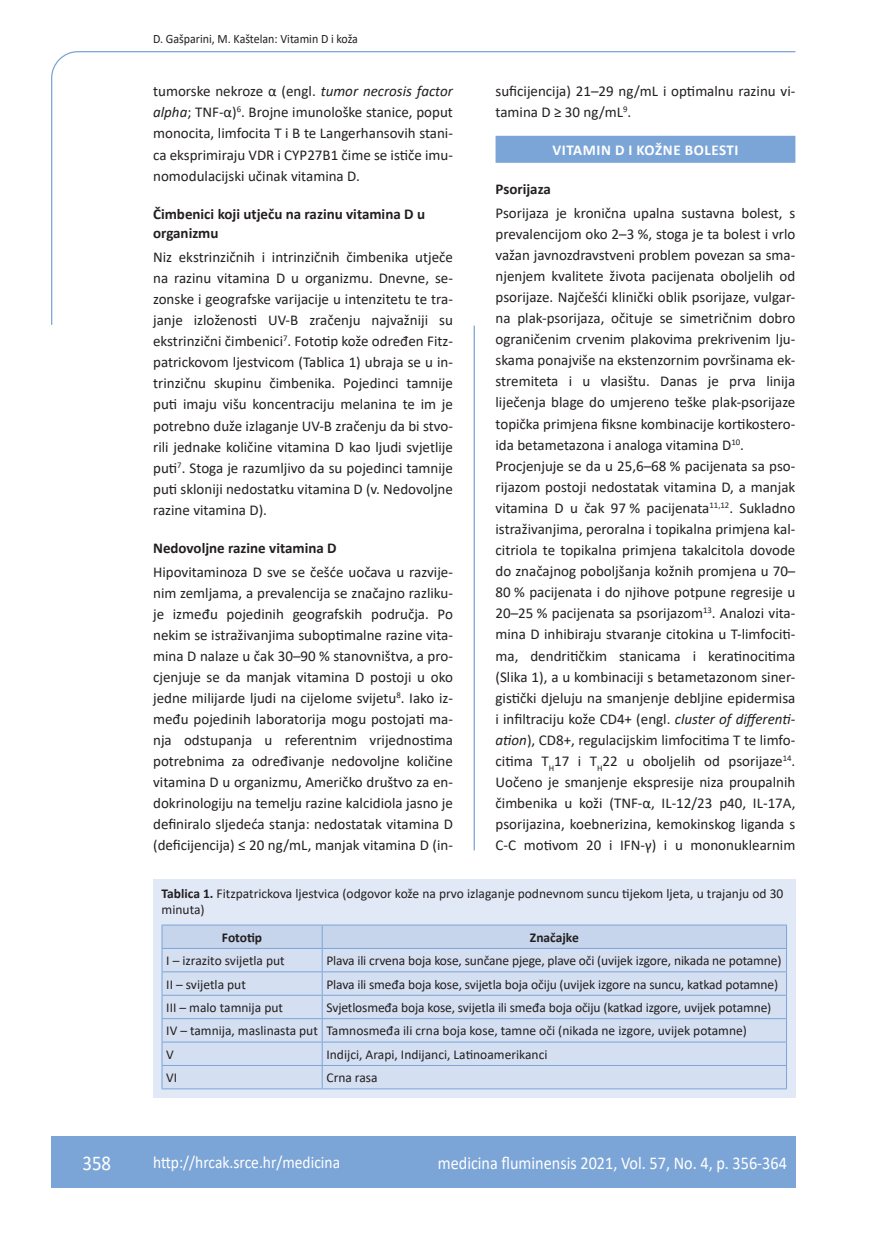
<style>
.page{position:relative;width:872px;height:1234px;background:#fff}
.page>*{position:absolute;margin:0;border:0;box-sizing:border-box;transform-origin:0 0}
.t1{font:21px "Calibri";color:#fff;scale:.9 1}
.t2{font:18px "Calibri";color:#fff;scale:.9 1}
.t3{font:17.25px "Calibri";color:#fff;scale:.9 1}
.osnovni_tekst{font:15px/21.1px "Calibri";color:#231f20;text-align:justify}
.podnaslov{font:700 15px/19.5px "Calibri";color:#231f20}
.naslov_ruler{font:700 15px "Calibri";letter-spacing:.04em;color:#fff}
.tablica{font:13.5px "Calibri";letter-spacing:-.01em;color:#231f20}
.potpis_slika{font:13.5px/16.5px "Calibri";color:#231f20}
.tablica-2{font:700 13.5px "Calibri";color:#231f20}
.glava{font:12.75px "Calibri";color:#231f20;scale:.94 1}
.s1{font-style:italic}
.s2{font-weight:700}
</style>
<div class="page">
<svg style="left:51px;top:51px;width:745px;height:274px"></svg>
<hr style="left:473px;top:325px;width:2px;height:525px;background:#7ca5d7">
<div style="left:51px;top:1135px;width:744px;height:51px;background:#7ca5d7"></div>
<div style="left:495px;top:136px;width:300px;height:27px;background:#7ca5d7"></div>
<div style="left:153px;top:879px;width:642px;height:218px;background:#e1e9f6"></div>
<svg style="left:162px;top:924px;width:625px;height:164px"></svg>
<hr style="left:162px;top:1088px;width:160px;height:1px;background:#7ca5d7">
<hr style="left:322px;top:1088px;width:465px;height:1px;background:#7ca5d7">
<p class="glava" style="left:153px;top:29px;width:219px">D. Gašparini, M. Kaštelan: Vitamin D i koža</p>
<p class="osnovni_tekst" style="left:495px;top:80px;width:301px">suficijencija) 21–29 ng/mL i optimalnu razinu vi&shy;tamina D ≥ 30 ng/mL<sup>9</sup>.</p>
<p class="naslov_ruler" style="left:552px;top:139px;width:188px">VITAMIN D I KOŽNE BOLESTI</p>
<p class="podnaslov" style="left:495px;top:179px;width:57px">Psorijaza</p>
<p class="osnovni_tekst" style="left:495px;top:201px;width:301px">Psorijaza je kronična upalna sustavna bolest, s prevalencijom oko 2–3 %, stoga je ta bolest i vrlo važan javnozdravstveni problem povezan sa sma&shy;njenjem kvalitete života pacijenata oboljelih od psorijaze. Najčešći klinički oblik psorijaze, vulgar&shy;na plak-psorijaza, očituje se simetričnim dobro ograničenim crvenim plakovima prekrivenim lju&shy;skama ponajviše na ekstenzornim površinama ek&shy;stremiteta i u vlasištu. Danas je prva linija liječenja blage do umjereno teške plak-psorijaze topička primjena fiksne kombinacije kortikostero&shy;ida betametazona i analoga vitamina D<sup>10</sup>.</p>
<p class="osnovni_tekst" style="left:495px;top:454px;width:301px">Procjenjuje se da u 25,6–68 % pacijenata sa pso&shy;rijazom postoji nedostatak vitamina D, a manjak vitamina D u čak 97 % pacijenata<sup>11,12</sup>. Sukladno istraživanjima, peroralna i topikalna primjena kal&shy;citriola te topikalna primjena takalcitola dovode do značajnog poboljšanja kožnih promjena u 70– 80 % pacijenata i do njihove potpune regresije u 20–25 % pacijenata sa psorijazom<sup>13</sup>. Analozi vita&shy;mina D inhibiraju stvaranje citokina u T-limfociti&shy;ma, dendritičkim stanicama i keratinocitima (Slika 1), a u kombinaciji s betametazonom siner&shy;gistički djeluju na smanjenje debljine epidermisa i infiltraciju kože CD4+ (engl. <span class="s1">cluster of differenti&shy;ation</span>), CD8+, regulacijskim limfocitima T te limfo&shy;citima T<sub>H</sub>17 i T<sub>H</sub>22 u oboljelih od psorijaze<sup>14</sup>.<br>Uočeno je smanjenje ekspresije niza proupalnih čimbenika u koži (TNF-α, IL-12/23 p40, IL-17A, psorijazina, koebnerizina, kemokinskog liganda s C-C motivom 20 i IFN-γ) i u mononuklearnim</p>
<p class="potpis_slika" style="left:162px;top:884px;width:623px"><span class="s2">Tablica 1.</span> Fitzpatrickova ljestvica (odgovor kože na prvo izlaganje podnevnom suncu tijekom ljeta, u trajanju od 30 minuta)</p>
<p class="tablica-2" style="left:222px;top:927px;width:42px">Fototip</p>
<p class="tablica-2" style="left:530px;top:927px;width:50px">Značajke</p>
<p class="tablica" style="left:166px;top:951px;width:120px">I – izrazito svijetla put</p>
<p class="tablica" style="left:326px;top:951px;width:456px">Plava ili crvena boja kose, sunčane pjege, plave oči (uvijek izgore, nikada ne potamne)</p>
<p class="tablica" style="left:166px;top:974px;width:81px">II – svijetla put</p>
<p class="tablica" style="left:326px;top:974px;width:453px">Plava ili smeđa boja kose, svijetla boja očiju (uvijek izgore na suncu, katkad potamne)</p>
<p class="tablica" style="left:166px;top:997px;width:118px">III – malo tamnija put</p>
<p class="tablica" style="left:326px;top:997px;width:446px">Svjetlosmeđa boja kose, svijetla ili smeđa boja očiju (katkad izgore, uvijek potamne)</p>
<p class="tablica" style="left:166px;top:1021px;width:153px">IV – tamnija, maslinasta put</p>
<p class="tablica" style="left:326px;top:1021px;width:422px">Tamnosmeđa ili crna boja kose, tamne oči (nikada ne izgore, uvijek potamne)</p>
<p class="tablica" style="left:166px;top:1044px;width:9px">V</p>
<p class="tablica" style="left:326px;top:1044px;width:222px">Indijci, Arapi, Indijanci, Latinoamerikanci</p>
<p class="tablica" style="left:166px;top:1068px;width:13px">VI</p>
<p class="tablica" style="left:326px;top:1068px;width:53px">Crna rasa</p>
<p class="osnovni_tekst" style="left:153px;top:80px;width:301px">tumorske nekroze α (engl. <span class="s1">tumor necrosis factor alpha</span>; TNF-α)<sup>6</sup>. Brojne imunološke stanice, poput monocita, limfocita T i B te Langerhansovih stani&shy;ca eksprimiraju VDR i CYP27B1 čime se ističe imu&shy;nomodulacijski učinak vitamina D.</p>
<p class="podnaslov" style="left:153px;top:204px;width:273px">Čimbenici koji utječu na razinu vitamina D u organizmu</p>
<p class="osnovni_tekst" style="left:153px;top:246px;width:301px">Niz ekstrinzičnih i intrinzičnih čimbenika utječe na razinu vitamina D u organizmu. Dnevne, se&shy;zonske i geografske varijacije u intenzitetu te tra&shy;janje izloženosti UV-B zračenju najvažniji su ekstrinzični čimbenici<sup>7</sup>. Fototip kože određen Fitz&shy;patrickovom ljestvicom (Tablica 1) ubraja se u in&shy;trinzičnu skupinu čimbenika. Pojedinci tamnije puti imaju višu koncentraciju melanina te im je potrebno duže izlaganje UV-B zračenju da bi stvo&shy;rili jednake količine vitamina D kao ljudi svjetlije puti<sup>7</sup>. Stoga je razumljivo da su pojedinci tamnije puti skloniji nedostatku vitamina D (v. Nedovoljne razine vitamina D).</p>
<p class="podnaslov" style="left:153px;top:538px;width:185px">Nedovoljne razine vitamina D</p>
<p class="osnovni_tekst" style="left:153px;top:560px;width:301px">Hipovitaminoza D sve se češće uočava u razvije&shy;nim zemljama, a prevalencija se značajno razliku&shy;je između pojedinih geografskih područja. Po nekim se istraživanjima suboptimalne razine vita&shy;mina D nalaze u čak 30–90 % stanovništva, a pro&shy;cjenjuje se da manjak vitamina D postoji u oko jedne milijarde ljudi na cijelome svijetu<sup>8</sup>. Iako iz&shy;među pojedinih laboratorija mogu postojati ma&shy;nja odstupanja u referentnim vrijednostima potrebnima za određivanje nedovoljne količine vitamina D u organizmu, Američko društvo za en&shy;dokrinologiju na temelju razine kalcidiola jasno je definiralo sljedeća stanja: nedostatak vitamina D (deficijencija) ≤ 20 ng/mL, manjak vitamina D (in-</p>
<p class="t1" style="left:82px;top:1147px;width:33px">358</p>
<p class="t3" style="left:153px;top:1149px;width:209px">http://hrcak.srce.hr/medicina</p>
<p class="t2" style="left:438px;top:1149px;width:389px">medicina fluminensis 2021, Vol. 57, No. 4, p. 356-364</p>
</div>
